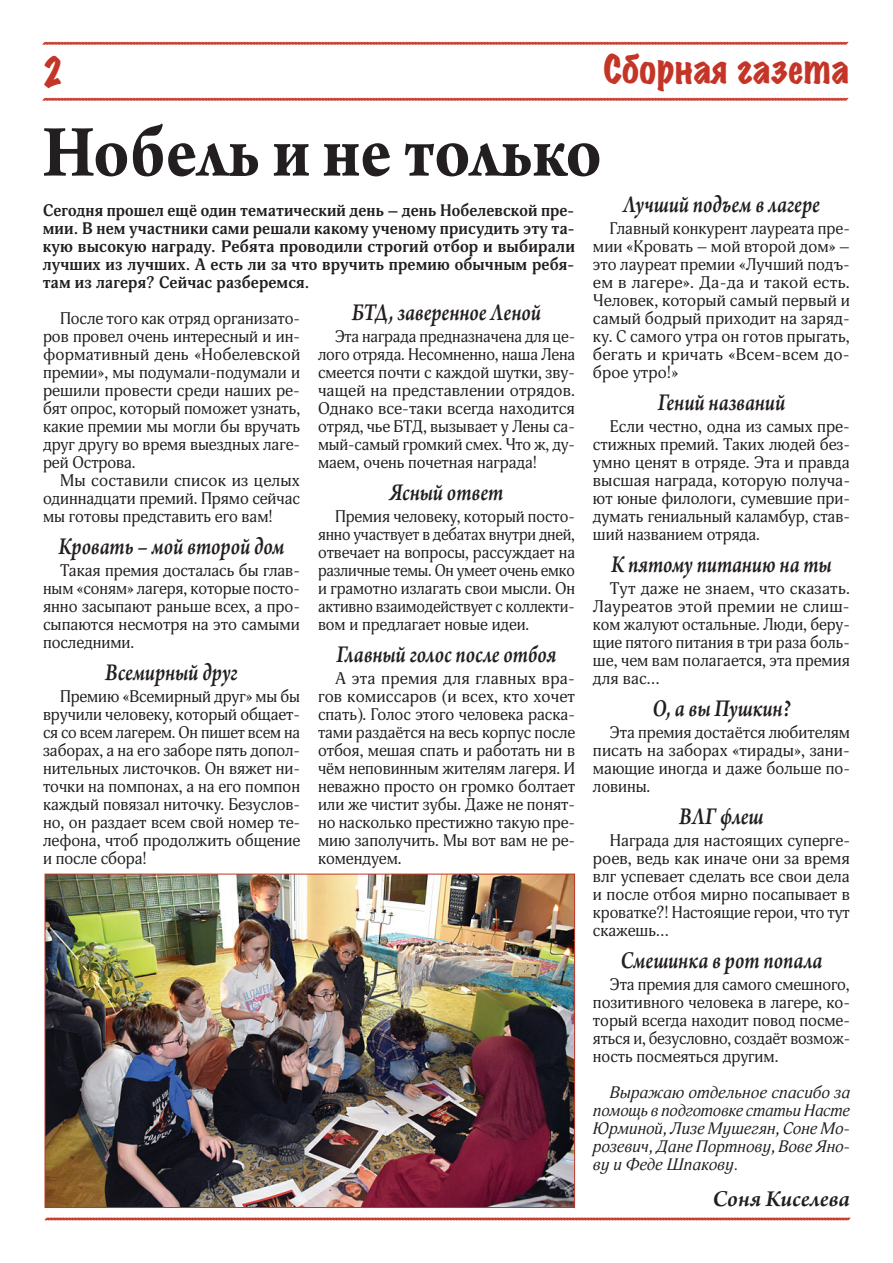
<style>
.page{position:relative;width:893px;height:1263px;background:#fff}
.page>*{position:absolute;margin:0;border:0;box-sizing:border-box;transform-origin:0 0}
.t1{font:700 78px "Arno Pro";color:#231f20;scale:.9 1}
.t2{font:expanded 35.85px "Marker Felt";color:#c43527;scale:.94 1}
.t3{font:expanded 35.85px "Marker Felt";color:#c43527;scale:.87 1}
.t4{font:italic 600 25.5px "Arno Pro";letter-spacing:-.005em;color:#231f20;scale:.82 1}
.t5{font:italic 600 24px "Arno Pro";color:#231f20}
.t6{font:16.5px/18px "Adonis";color:#231f20;text-align:justify}
.t7{font:700 16.5px/18px "Adonis";letter-spacing:.01em;color:#231f20;text-align:justify}
.t8{font:italic 16.5px/18px "Adonis";color:#231f20;text-align:justify}
</style>
<div class="page">
<svg style="left:42px;top:41px;width:807px;height:4px;background:#da827a"></svg>
<svg style="left:42px;top:97px;width:807px;height:4px;background:#da827a"></svg>
<svg style="left:44px;top:1217px;width:807px;height:4px;background:#da827a"></svg>
<img style="left:47px;top:876px;width:526px;height:330px">
<h2 class="t3" style="left:43px;top:46px;width:25px">2</h2>
<h2 class="t2" style="left:604px;top:43px;width:263px">Сборная газета</h2>
<h1 class="t1" style="left:42px;top:107px;width:623px">Нобель и не только</h1>
<p class="t7" style="left:43px;top:202px;width:534px">Сегодня прошел ещё один тематический день – день Нобелевской пре&shy;мии. В нем участники сами решали какому ученому присудить эту та&shy;кую высокую награду. Ребята проводили строгий отбор и выбирали лучших из лучших. А есть ли за что вручить премию обычным ребя&shy;там из лагеря? Сейчас разберемся.</p>
<h3 class="t4" style="left:623px;top:189px;width:241px">Лучший подъем в лагере</h3>
<p class="t6" style="left:593px;top:220px;width:258px;text-indent:17px">Главный конкурент лауреата пре&shy;мии «Кровать – мой второй дом» – это лауреат премии «Лучший подъ&shy;ем в лагере». Да-да и такой есть.<br>Человек, который самый первый и самый бодрый приходит на заряд&shy;ку. С самого утра он готов прыгать, бегать и кричать «Всем-всем до&shy;брое утро!»</p>
<h3 class="t4" style="left:658px;top:387px;width:157px">Гений названий</h3>
<p class="t6" style="left:593px;top:418px;width:259px;text-indent:17px">Если честно, одна из самых пре&shy;стижных премий. Таких людей без&shy;умно ценят в отряде. Эта и правда высшая награда, которую получа&shy;ют юные филологи, сумевшие при&shy;думать гениальный каламбур, став&shy;ший названием отряда.</p>
<h3 class="t4" style="left:611px;top:549px;width:271px">К пятому питанию на ты</h3>
<p class="t6" style="left:593px;top:580px;width:259px;text-indent:17px">Тут даже не знаем, что сказать.<br>Лауреатов этой премии не слиш&shy;ком жалуют остальные. Люди, беру&shy;щие пятого питания в три раза боль&shy;ше, чем вам полагается, эта премия для вас…</p>
<h3 class="t4" style="left:652px;top:693px;width:170px">О, а вы Пушкин?</h3>
<p class="t6" style="left:593px;top:724px;width:259px;text-indent:17px">Эта премия достаётся любителям писать на заборах «тирады», зани&shy;мающие иногда и даже больше по&shy;ловины.</p>
<h3 class="t4" style="left:679px;top:801px;width:105px">ВЛГ флеш</h3>
<p class="t6" style="left:593px;top:832px;width:259px;text-indent:17px">Награда для настоящих суперге&shy;роев, ведь как иначе они за время влг успевает сделать все свои дела и после отбоя мирно посапывает в кроватке?! Настоящие герои, что тут скажешь…</p>
<h3 class="t4" style="left:620px;top:945px;width:248px">Смешинка в рот попала</h3>
<p class="t6" style="left:593px;top:976px;width:259px;text-indent:17px">Эта премия для самого смешного, позитивного человека в лагере, ко&shy;торый всегда находит повод посме&shy;яться и, безусловно, создаёт возмож&shy;ность посмеяться другим.</p>
<p class="t8" style="left:593px;top:1084px;width:259px;text-indent:17px">Выражаю отдельное спасибо за помощь в подготовке статьи Насте Юрминой, Лизе Мушегян, Соне Мо&shy;розевич, Дане Портнову, Вове Яно&shy;ву и Феде Шпакову.</p>
<h3 class="t5" style="left:712px;top:1185px;width:139px">Соня Киселева</h3>
<h3 class="t4" style="left:352px;top:297px;width:232px">БТД, заверенное Леной</h3>
<p class="t6" style="left:318px;top:328px;width:259px;text-indent:17px">Эта награда предназначена для це&shy;лого отряда. Несомненно, наша Лена смеется почти с каждой шутки, зву&shy;чащей на представлении отрядов.<br>Однако все-таки всегда находится отряд, чье БТД, вызывает у Лены са&shy;мый-самый громкий смех. Что ж, ду&shy;маем, очень почетная награда!</p>
<h3 class="t4" style="left:390px;top:477px;width:140px">Ясный ответ</h3>
<p class="t6" style="left:318px;top:508px;width:258px;text-indent:17px">Премия человеку, который посто&shy;янно участвует в дебатах внутри дней, отвечает на вопросы, рассуждает на различные темы. Он умеет очень емко и грамотно излагать свои мысли. Он активно взаимодействует с коллекти&shy;вом и предлагает новые идеи.</p>
<h3 class="t4" style="left:337px;top:639px;width:270px">Главный голос после отбоя</h3>
<p class="t6" style="left:318px;top:670px;width:259px;text-indent:17px">А эта премия для главных вра&shy;гов комиссаров (и всех, кто хочет спать). Голос этого человека раска&shy;тами раздаётся на весь корпус после отбоя, мешая спать и работать ни в чём неповинным жителям лагеря. И неважно просто он громко болтает или же чистит зубы. Даже не понят&shy;но насколько престижно такую пре&shy;мию заполучить. Мы вот вам не ре&shy;комендуем.</p>
<p class="t6" style="left:43px;top:310px;width:259px;text-indent:17px">После того как отряд организато&shy;ров провел очень интересный и ин&shy;формативный день «Нобелевской премии», мы подумали-подумали и решили провести среди наших ре&shy;бят опрос, который поможет узнать, какие премии мы могли бы вручать друг другу во время выездных лаге&shy;рей Острова.</p>
<p class="t6" style="left:43px;top:472px;width:258px;text-indent:17px">Мы составили список из целых одиннадцати премий. Прямо сейчас мы готовы представить его вам!</p>
<h3 class="t4" style="left:58px;top:531px;width:277px">Кровать – мой второй дом</h3>
<p class="t6" style="left:43px;top:562px;width:259px;text-indent:17px">Такая премия досталась бы глав&shy;ным «соням» лагеря, которые посто&shy;янно засыпают раньше всех, а про&shy;сыпаются несмотря на это самыми последними.</p>
<h3 class="t4" style="left:105px;top:657px;width:163px">Всемирный друг</h3>
<p class="t6" style="left:43px;top:688px;width:259px;text-indent:17px">Премию «Всемирный друг» мы бы вручили человеку, который общает&shy;ся со всем лагерем. Он пишет всем на заборах, а на его заборе пять допол&shy;нительных листочков. Он вяжет ни&shy;точки на помпонах, а на его помпон каждый повязал ниточку. Безуслов&shy;но, он раздает всем свой номер те&shy;лефона, чтоб продолжить общение и после сбора!</p>
</div>
